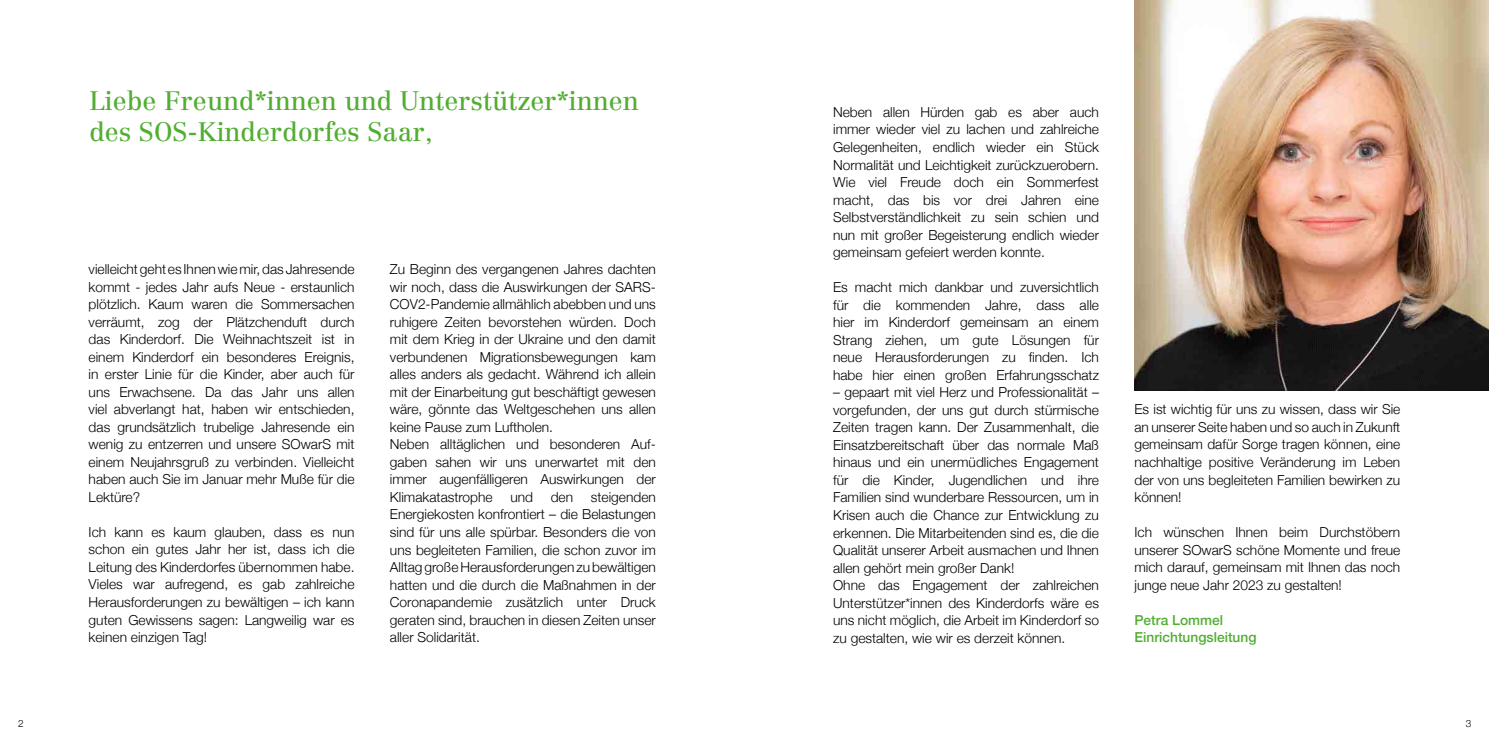
<style>
.page{position:relative;width:1489px;height:745px;background:#fff}
.page>*{position:absolute;margin:0;border:0;box-sizing:border-box;transform-origin:0 0}
.t1{font:26.25px/31.5px "Centennial";color:#52ae32}
.t2{font:300 13.75px/17.5px "Helvetica Neue";color:#000;text-align:justify}
.t3{font:500 13.75px/17.5px "Helvetica Neue";color:#52ae32}
.t4{font:300 10px "Helvetica Neue";color:#000}
</style>
<div class="page">
<img style="left:1134px;top:0;width:354px;height:390px">
<h1 class="t1" style="left:89px;top:84px;width:551px">Liebe Freund*innen und Unterstützer*innen des SOS-Kinderdorfes Saar,</h1>
<p class="t2" style="left:89px;top:259px;width:267px">vielleicht geht es Ihnen wie mir, das Jahresende kommt - jedes Jahr aufs Neue - erstaunlich plötzlich. Kaum waren die Sommersachen verräumt, zog der Plätzchenduft durch das Kinderdorf. Die Weihnachtszeit ist in einem Kinderdorf ein besonderes Ereignis, in erster Linie für die Kinder, aber auch für uns Erwachsene. Da das Jahr uns allen viel abverlangt hat, haben wir entschieden, das grundsätzlich trubelige Jahresende ein wenig zu entzerren und unsere SOwarS mit einem Neujahrsgruß zu verbinden. Vielleicht haben auch Sie im Januar mehr Muße für die Lektüre?</p>
<p class="t2" style="left:89px;top:522px;width:267px">Ich kann es kaum glauben, dass es nun schon ein gutes Jahr her ist, dass ich die Leitung des Kinderdorfes übernommen habe.<br>Vieles war aufregend, es gab zahlreiche Herausforderungen zu bewältigen – ich kann guten Gewissens sagen: Langweilig war es keinen einzigen Tag!</p>
<p class="t2" style="left:390px;top:259px;width:267px;text-align:left">Zu Beginn des vergangenen Jahres dachten wir noch, dass die Auswirkungen der SARS-COV2-Pandemie allmählich abebben und uns ruhigere Zeiten bevorstehen würden. Doch mit dem Krieg in der Ukraine und den damit verbundenen Migrationsbewegungen kam alles anders als gedacht. Während ich allein mit der Einarbeitung gut beschäftigt gewesen wäre, gönnte das Weltgeschehen uns allen keine Pause zum Luftholen.<br>Neben alltäglichen und besonderen Auf&shy;gaben sahen wir uns unerwartet mit den immer augenfälligeren Auswirkungen der Klimakatastrophe</p>
<p class="t2" style="left:390px;top:487px;width:267px;text-indent:201px">steigenden Energiekosten konfrontiert – die Belastungen sind für uns alle spürbar. Besonders die von uns begleiteten Familien, die schon zuvor im Alltag große Herausforderungen zu bewältigen hatten und die durch die Maßnahmen in der Coronapandemie zusätzlich unter Druck geraten sind, brauchen in diesen Zeiten unser aller Solidarität.</p>
<p class="t2" style="left:510px;top:487px;width:24px">und</p>
<p class="t2" style="left:550px;top:487px;width:24px">den</p>
<p class="t2" style="left:833px;top:102px;width:267px">Neben allen Hürden gab es aber auch immer wieder viel zu lachen und zahlreiche Gelegenheiten, endlich wieder ein Stück Normalität und Leichtigkeit zurückzuerobern.<br>Wie viel Freude doch ein Sommerfest macht, das bis vor drei Jahren eine Selbstverständlichkeit zu sein schien und nun mit großer Begeisterung endlich wieder gemeinsam gefeiert werden konnte.</p>
<p class="t2" style="left:833px;top:277px;width:267px">Es macht mich dankbar und zuversichtlich für die kommenden Jahre, dass alle hier im Kinderdorf gemeinsam an einem Strang ziehen, um gute Lösungen für neue Herausforderungen zu finden. Ich habe hier einen großen Erfahrungsschatz</p>
<p class="t2" style="left:833px;top:382px;width:267px;text-align:left">– gepaart mit viel Herz und Professionalität – vorgefunden, der uns gut durch stürmische Zeiten tragen kann. Der Zusammenhalt, die Einsatzbereitschaft über das normale Maß hinaus und ein unermüdliches Engagement für die Kinder, Jugendlichen und ihre Familien sind wunderbare Ressourcen, um in Krisen auch die Chance zur Entwicklung zu erkennen. Die Mitarbeitenden sind es, die die Qualität unserer Arbeit ausmachen und Ihnen allen gehört mein großer Dank!<br>Ohne das Engagement der zahlreichen Unterstützer*innen des Kinderdorfs wäre es uns nicht möglich, die Arbeit im Kinderdorf so zu gestalten, wie wir es derzeit können.</p>
<p class="t2" style="left:1134px;top:399px;width:267px">Es ist wichtig für uns zu wissen, dass wir Sie an unserer Seite haben und so auch in Zukunft gemeinsam dafür Sorge tragen können, eine nachhaltige positive Veränderung im Leben der von uns begleiteten Familien bewirken zu können!</p>
<p class="t2" style="left:1134px;top:522px;width:267px">Ich wünschen Ihnen beim Durchstöbern unserer SOwarS schöne Momente und freue mich darauf, gemeinsam mit Ihnen das noch junge neue Jahr 2023 zu gestalten!</p>
<p class="t3" style="left:1134px;top:609px;width:124px">Petra Lommel<br>Einrichtungsleitung</p>
<p class="t4" style="left:18px;top:715px;width:7px">2</p>
<p class="t4" style="left:1465px;top:715px;width:7px">3</p>
</div>
